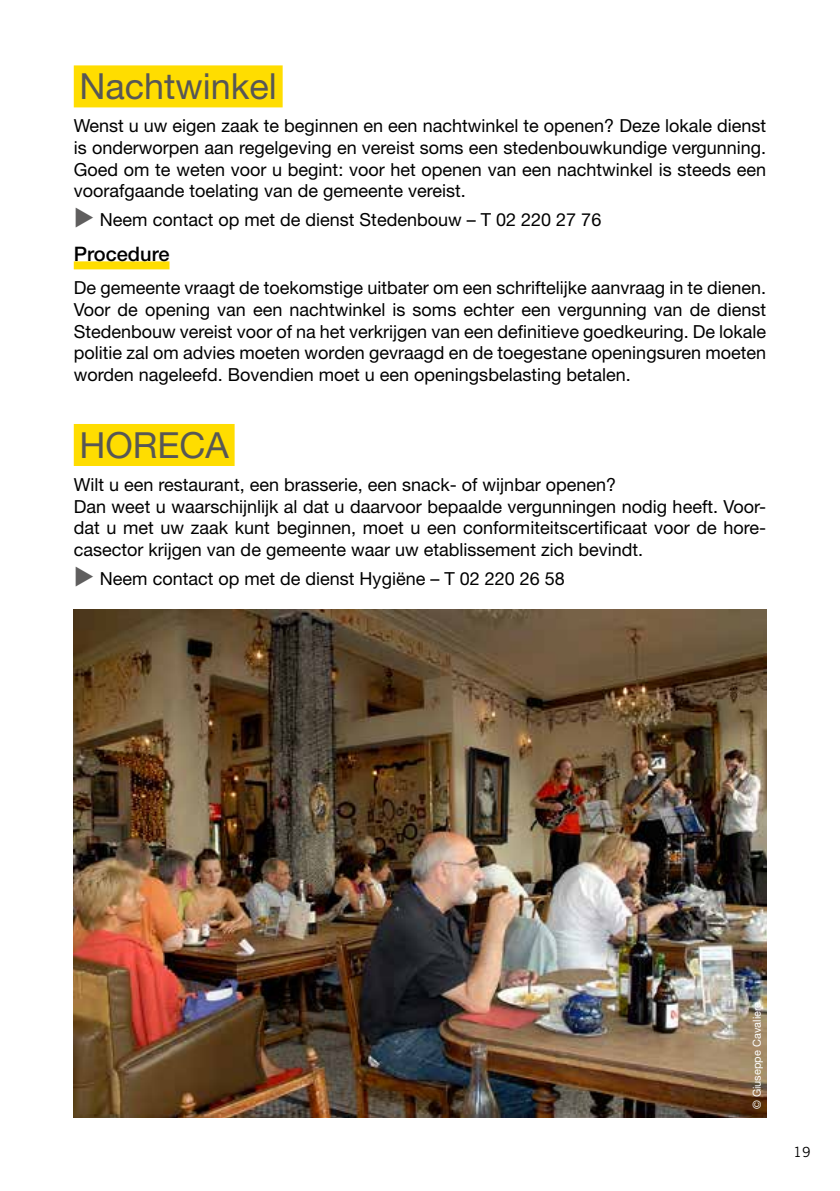
<style>
.page{position:relative;width:840px;height:1191px;background:#fff}
.page>*{position:absolute;margin:0;border:0;box-sizing:border-box;transform-origin:0 0}
.t1{font:36px "Helvetica Neue LT Std";color:#575756}
.t2{font:500 20px "Helvetica Neue LT Std";color:#000}
.t3{font:18px/21.6px "Helvetica Neue LT Std";color:#000;text-align:justify}
.t4{font:14px "News Gothic BT";color:#000}
.t5{font:11px "Helvetica Neue LT Std";color:#fff}
.s1{color:#5f5e5e}
</style>
<div class="page">
<div style="left:74px;top:65px;width:208px;height:42px;background:#fd0"></div>
<div style="left:74px;top:261px;width:95px;height:8px;background:#fd0"></div>
<div style="left:74px;top:424px;width:160px;height:42px;background:#fd0"></div>
<img style="left:74px;top:609px;width:691px;height:508px">
<h1 class="t1" style="left:79px;top:65px;width:199px">Nachtwinkel</h1>
<p class="t3" style="left:74px;top:115px;width:693px">Wenst u uw eigen zaak te beginnen en een nachtwinkel te openen? Deze lokale dienst is onderworpen aan regelgeving en vereist soms een stedenbouwkundige vergunning.<br>Goed om te weten voor u begint: voor het openen van een nachtwinkel is steeds een voorafgaande toelating van de gemeente vereist.</p>
<p class="t3" style="left:74px;top:209px;width:528px"><span class="s1">◆</span> Neem contact op met de dienst Stedenbouw – T 02 220 27 76</p>
<p class="t2" style="left:74px;top:242px;width:97px">Procedure</p>
<p class="t3" style="left:74px;top:277px;width:693px">De gemeente vraagt de toekomstige uitbater om een schriftelijke aanvraag in te dienen.<br>Voor de opening van een nachtwinkel is soms echter een vergunning van de dienst Stedenbouw vereist voor of na het verkrijgen van een definitieve goedkeuring. De lokale politie zal om advies moeten worden gevraagd en de toegestane openingsuren moeten worden nageleefd. Bovendien moet u een openingsbelasting betalen.</p>
<h1 class="t1" style="left:79px;top:424px;width:151px">HORECA</h1>
<p class="t3" style="left:74px;top:473px;width:693px;text-align:left">Wilt u een restaurant, een brasserie, een snack- of wijnbar openen?<br>Dan weet u waarschijnlijk al dat u daarvoor bepaalde vergunningen nodig heeft. Voor&shy;dat u met uw zaak kunt beginnen, moet u een conformiteitscertificaat voor de hore&shy;casector krijgen van de gemeente waar uw etablissement zich bevindt.</p>
<p class="t3" style="left:74px;top:567px;width:492px"><span class="s1">◆</span> Neem contact op met de dienst Hygiëne – T 02 220 26 58</p>
<p class="t5" style="left:750px;top:1109px;width:109px;rotate:-90deg">© Giuseppe Cavaliere</p>
<p class="t4" style="left:793px;top:1143px;width:18px">19</p>
</div>
